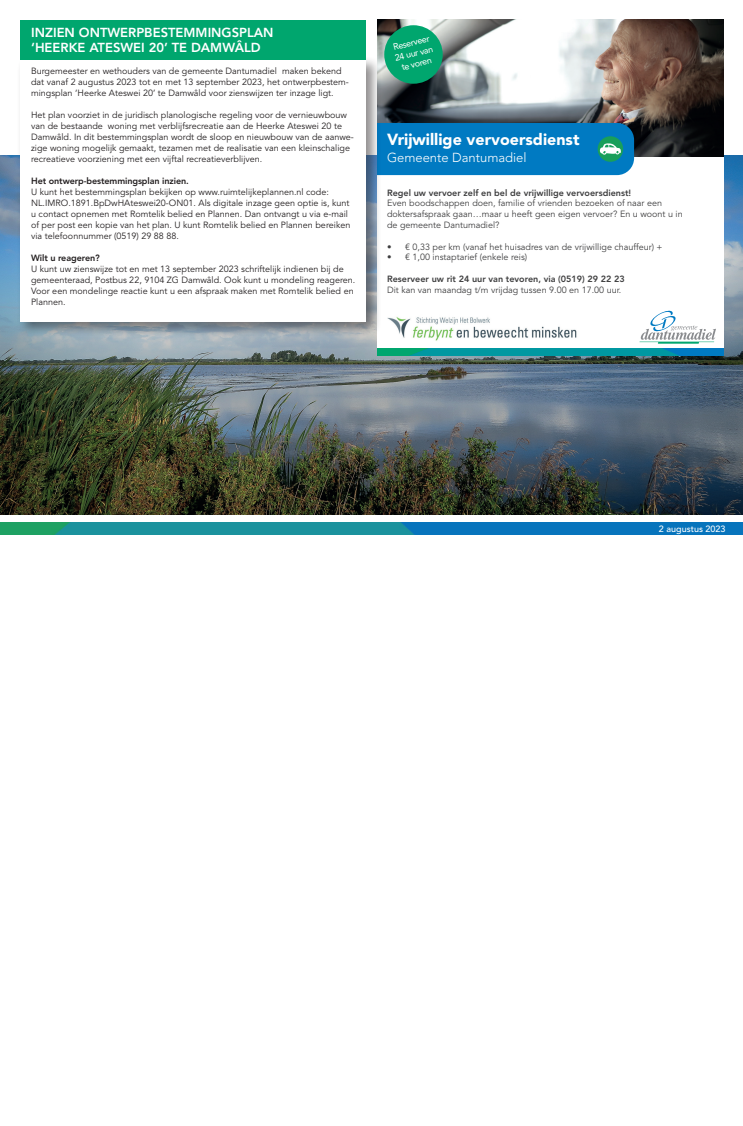
<style>
.page{position:relative;width:743px;height:1126px;background:#fff}
.page>*{position:absolute;margin:0;border:0;box-sizing:border-box;transform-origin:0 0}
.t1{font:900 16px "Avenir LT Std";color:#fff}
.t2{font:800 13px/15px "Avenir LT Std";color:#fff}
.t3{font:300 13px "Avenir LT Std";color:#fff}
.t4{font:9px/11px "Avenir LT Std";color:#231f20}
.t5{font:9px/10.8px "Avenir LT Std";color:#3e3e3f}
.t6{font:800 9px "Avenir LT Std";color:#3e3e3f}
.t7{font:800 9px "Avenir LT Std";letter-spacing:-.01em;color:#231f20}
.t8{font:9px/10.8px "Avenir LT Std";color:#fff;text-align:center}
.t9{font:500 9px "Avenir LT Std";color:#fff}
</style>
<div class="page">
<img style="left:0;top:156px;width:743px;height:358px">
<img style="left:0;top:522px;width:743px;height:13px">
<div style="left:377px;top:20px;width:346px;height:336px;background:#fff"></div>
<img style="left:377px;top:20px;width:346px;height:136px">
<div style="left:384px;top:25px;width:59px;height:59px;background:#00a66e;border-radius:50%"></div>
<svg style="left:377px;top:310px;width:346px;height:46px"></svg>
<div style="left:381px;top:123px;width:253px;height:52px;background:#007ac2"></div>
<img style="left:387px;top:314px;width:191px;height:27px">
<div style="left:17px;top:56px;width:364px;height:281px;background:#231f20;opacity:.5"></div>
<div style="left:20px;top:60px;width:346px;height:261px;background:#fff"></div>
<div style="left:20px;top:20px;width:346px;height:40px;background:#00a66e"></div>
<h2 class="t2" style="left:31px;top:25px;width:244px">INZIEN ONTWERPBESTEMMINGSPLAN ‘HEERKE ATESWEI 20’ TE DAMWÂLD</h2>
<p class="t4" style="left:31px;top:66px;width:319px">Burgemeester en wethouders van de gemeente Dantumadiel maken bekend dat vanaf 2 augustus 2023 tot en met 13 september 2023, het ontwerpbestem&shy;mingsplan ‘Heerke Ateswei 20’ te Damwâld voor zienswijzen ter inzage ligt.</p>
<p class="t4" style="left:31px;top:110px;width:324px">Het plan voorziet in de juridisch planologische regeling voor de vernieuwbouw van de bestaande woning met verblijfsrecreatie aan de Heerke Ateswei 20 te Damwâld. In dit bestemmingsplan wordt de sloop en nieuwbouw van de aanwe&shy;zige woning mogelijk gemaakt, tezamen met de realisatie van een kleinschalige recreatieve voorziening met een vijftal recreatieverblijven.</p>
<p class="t7" style="left:31px;top:176px;width:159px">Het ontwerp-bestemmingsplan inzien.</p>
<p class="t4" style="left:31px;top:187px;width:321px">U kunt het bestemmingsplan bekijken op www.ruimtelijkeplannen.nl code:<br>NL.IMRO.1891.BpDwHAteswei20-ON01. Als digitale inzage geen optie is, kunt u contact opnemen met Romtelik belied en Plannen. Dan ontvangt u via e-mail of per post een kopie van het plan. U kunt Romtelik belied en Plannen bereiken via telefoonnummer (0519) 29 88 88.</p>
<p class="t7" style="left:31px;top:253px;width:70px">Wilt u reageren?</p>
<p class="t4" style="left:31px;top:264px;width:326px">U kunt uw zienswijze tot en met 13 september 2023 schriftelijk indienen bij de gemeenteraad, Postbus 22, 9104 ZG Damwâld. Ook kunt u mondeling reageren.<br>Voor een mondelinge reactie kunt u een afspraak maken met Romtelik belied en Plannen.</p>
<p class="t8" style="left:391px;top:42px;width:40px;rotate:-14deg">Reserveer<br>24 uur van te voren</p>
<h1 class="t1" style="left:387px;top:130px;width:194px">Vrijwillige vervoersdienst</h1>
<h2 class="t3" style="left:387px;top:150px;width:141px">Gemeente Dantumadiel</h2>
<p class="t6" style="left:387px;top:187px;width:246px">Regel uw vervoer zelf en bel de vrijwillige vervoersdienst!</p>
<p class="t5" style="left:387px;top:198px;width:297px">Even boodschappen doen, familie of vrienden bezoeken of naar een doktersafspraak gaan…maar u heeft geen eigen vervoer? En u woont u in de gemeente Dantumadiel?</p>
<p class="t5" style="left:387px;top:241px;width:277px">• € 0,33 per km (vanaf het huisadres van de vrijwillige chauffeur) +</p>
<p class="t5" style="left:387px;top:252px;width:142px">• € 1,00 instaptarief (enkele reis)</p>
<p class="t6" style="left:387px;top:273px;width:239px">Reserveer uw rit 24 uur van tevoren, via (0519) 29 22 23</p>
<p class="t5" style="left:387px;top:284px;width:236px">Dit kan van maandag t/m vrijdag tussen 9.00 en 17.00 uur.</p>
<p class="t9" style="left:659px;top:523px;width:68px">2 augustus 2023</p>
</div>
